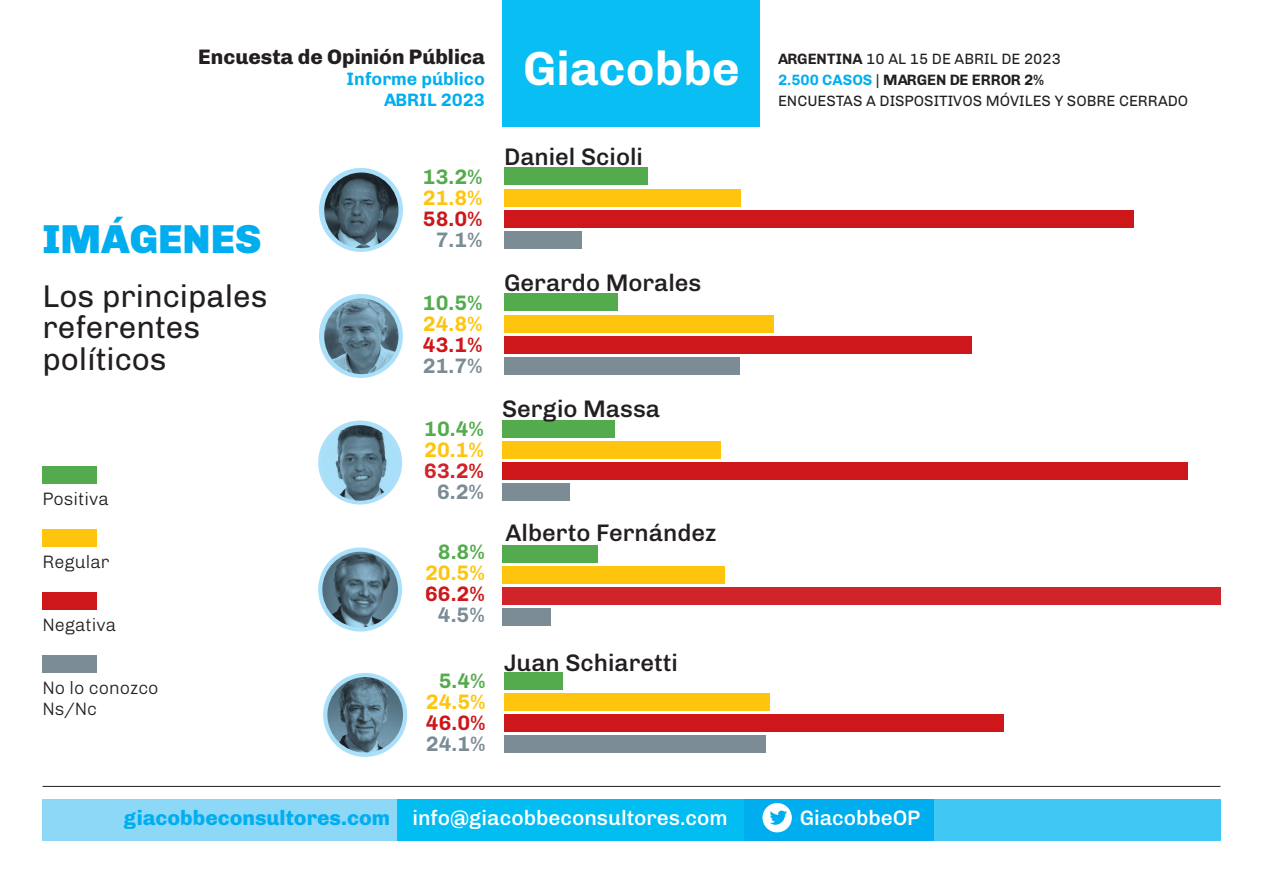
<style>
.page{position:relative;width:1263px;height:893px;background:#fff}
.page>*{position:absolute;margin:0;border:0;box-sizing:border-box;transform-origin:0 0}
.t1{font:700 48px "Chivo";color:#fff}
.t2{font:900 40.5px "Chivo";color:#00aeef}
.t3{font:31.5px/31.5px "Chivo";color:#231f20}
.t4{font:500 24px "Chivo";color:#231f20}
.t5{font:500 21px "Chivo";color:#fff}
.t6{font:700 21px/21px "Chivo";color:#fec40e}
.t7{font:800 21px "Chivo";color:#231f20}
.t8{font:700 21px "Chivo";color:#54ab4e}
.t9{font:700 21px "Chivo";color:#7b8c95}
.t10{font:700 21px "Chivo";color:#cd171a}
.t11{font:300 18px "Chivo";color:#231f20}
.t12{font:700 18px/21px "Chivo";color:#00aeef;text-align:right}
.t13{font:15px/21px "Chivo";color:#231f20}
.s1{color:#d1232a}
.s2{color:#cd171a}
.s3{font-weight:700}
.s4{font-weight:700;color:#00aeef}
.s5{font-weight:800;color:#00aeef}
</style>
<div class="page">
<div style="left:43px;top:799px;width:1177px;height:42px;background:#00aeef"></div>
<div style="left:43px;top:799px;width:358px;height:42px;background:#8dd7f7"></div>
<div style="left:934px;top:799px;width:286px;height:42px;background:#40c7f4"></div>
<div style="left:398px;top:799px;width:346px;height:42px;background:#01bdf2"></div>
<div style="left:762px;top:803px;width:30px;height:29px;background:#fff;border-radius:50%"></div>
<svg style="left:770px;top:811px;width:17px;height:14px"></svg>
<div style="left:503px;top:0;width:257px;height:127px;background:#09bef2"></div>
<hr style="left:43px;top:786px;width:1177px;height:1px;background:#231f20">
<div style="left:43px;top:467px;width:54px;height:17px;background:#54ab4e"></div>
<div style="left:43px;top:530px;width:54px;height:17px;background:#fec40e"></div>
<div style="left:43px;top:593px;width:54px;height:17px;background:#cd171a"></div>
<div style="left:43px;top:656px;width:54px;height:17px;background:#7b8c95"></div>
<div style="left:319px;top:168px;width:84px;height:84px;background:#aae0f9;border-radius:50%"></div>
<img style="left:324px;top:173px;width:74px;height:75px">
<div style="left:318px;top:548px;width:84px;height:84px;background:#aae0f9;border-radius:50%"></div>
<img style="left:322px;top:552px;width:76px;height:75px;border-radius:38px">
<div style="left:318px;top:421px;width:84px;height:84px;background:#aae0f9;border-radius:50%"></div>
<img style="left:322px;top:425px;width:76px;height:76px;border-radius:38px">
<div style="left:323px;top:673px;width:84px;height:84px;background:#aae0f9;border-radius:50%"></div>
<img style="left:327px;top:677px;width:76px;height:76px;border-radius:38px">
<div style="left:319px;top:294px;width:84px;height:84px;background:#aae0f9;border-radius:50%"></div>
<img style="left:324px;top:299px;width:74px;height:75px">
<div style="left:504px;top:168px;width:143px;height:17px;background:#54ab4e"></div>
<div style="left:504px;top:190px;width:237px;height:17px;background:#fec40e"></div>
<div style="left:504px;top:211px;width:629px;height:17px;background:#cd171a"></div>
<div style="left:504px;top:232px;width:77px;height:17px;background:#7b8c95"></div>
<div style="left:502px;top:545px;width:96px;height:17px;background:#54ab4e"></div>
<div style="left:502px;top:566px;width:222px;height:17px;background:#fec40e"></div>
<div style="left:502px;top:587px;width:718px;height:17px;background:#d1232a"></div>
<div style="left:502px;top:608px;width:49px;height:17px;background:#7b8c95"></div>
<div style="left:502px;top:421px;width:113px;height:17px;background:#54ab4e"></div>
<div style="left:502px;top:442px;width:218px;height:17px;background:#fec40e"></div>
<div style="left:502px;top:463px;width:686px;height:17px;background:#cd171a"></div>
<div style="left:502px;top:484px;width:67px;height:17px;background:#7b8c95"></div>
<div style="left:504px;top:673px;width:59px;height:17px;background:#54ab4e"></div>
<div style="left:504px;top:694px;width:266px;height:17px;background:#fec40e"></div>
<div style="left:504px;top:715px;width:499px;height:17px;background:#cd171a"></div>
<div style="left:504px;top:736px;width:262px;height:17px;background:#7b8c95"></div>
<div style="left:504px;top:294px;width:114px;height:17px;background:#54ab4e"></div>
<div style="left:504px;top:316px;width:269px;height:17px;background:#fec40e"></div>
<div style="left:504px;top:337px;width:468px;height:17px;background:#cd171a"></div>
<div style="left:504px;top:358px;width:235px;height:17px;background:#7b8c95"></div>
<h3 class="t7" style="left:198px;top:40px;width:288px">Encuesta de Opinión Pública</h3>
<p class="t12" style="left:346px;top:67px;width:140px">Informe público<br>ABRIL 2023</p>
<p class="t2" style="left:43px;top:206px;width:220px">IMÁGENES</p>
<p class="t3" style="left:43px;top:278px;width:227px">Los principales referentes</p>
<p class="t3" style="left:43px;top:341px;width:126px">políticos</p>
<p class="t11" style="left:43px;top:485px;width:68px">Positiva</p>
<p class="t11" style="left:43px;top:548px;width:69px">Regular</p>
<p class="t11" style="left:43px;top:611px;width:75px">Negativa</p>
<p class="t11" style="left:43px;top:674px;width:118px">No lo conozco</p>
<p class="t11" style="left:43px;top:695px;width:56px">Ns/Nc</p>
<p class="t8" style="left:423px;top:160px;width:61px">13.2%</p>
<p class="t6" style="left:423px;top:186px;width:61px">21.8%</p>
<p class="t10" style="left:423px;top:202px;width:61px">58.0%</p>
<p class="t9" style="left:436px;top:223px;width:49px">7.1%</p>
<p class="t8" style="left:423px;top:286px;width:61px">10.5%</p>
<p class="t6" style="left:423px;top:312px;width:61px">24.8%</p>
<p class="t10" style="left:423px;top:328px;width:61px">43.1%</p>
<p class="t9" style="left:423px;top:349px;width:61px">21.7%</p>
<p class="t8" style="left:424px;top:412px;width:61px">10.4%</p>
<p class="t6" style="left:424px;top:438px;width:61px">20.1%<br><span class="s1">63.2</span><span class="s2">%</span></p>
<p class="t9" style="left:437px;top:475px;width:49px">6.2%</p>
<p class="t8" style="left:438px;top:535px;width:49px">8.8%</p>
<p class="t6" style="left:425px;top:561px;width:61px">20.5%</p>
<p class="t10" style="left:425px;top:577px;width:61px">66.2%</p>
<p class="t9" style="left:438px;top:598px;width:49px">4.5%</p>
<p class="t8" style="left:439px;top:664px;width:49px">5.4%</p>
<p class="t6" style="left:426px;top:690px;width:61px">24.5%</p>
<p class="t10" style="left:426px;top:706px;width:61px">46.0%</p>
<p class="t9" style="left:426px;top:727px;width:61px">24.1%</p>
<h1 class="t1" style="left:523px;top:31px;width:218px">Giacobbe</h1>
<p class="t13" style="left:778px;top:47px;width:412px"><span class="s3">ARGENTINA</span> 10 AL 15 DE ABRIL DE 2023<br><span class="s4">2.500 CASOS</span> | <span class="s3">MARGEN DE ERROR 2%<br></span>ENCUESTAS A DISPOSITIVOS MÓVILES Y SOBRE CERRADO</p>
<p class="t4" style="left:504px;top:139px;width:140px">Daniel Scioli</p>
<p class="t4" style="left:504px;top:265px;width:199px">Gerardo Morales</p>
<p class="t4" style="left:502px;top:390px;width:159px">Sergio Massa</p>
<p class="t4" style="left:506px;top:514px;width:212px">Alberto Fernández</p>
<p class="t4" style="left:504px;top:644px;width:175px">Juan Schiaretti</p>
<h3 class="t5" style="left:124px;top:801px;width:605px"><span class="s5">giacobbeconsultores.com</span> info@giacobbeconsultores.com</h3>
<h3 class="t5" style="left:800px;top:801px;width:122px">GiacobbeOP</h3>
</div>
